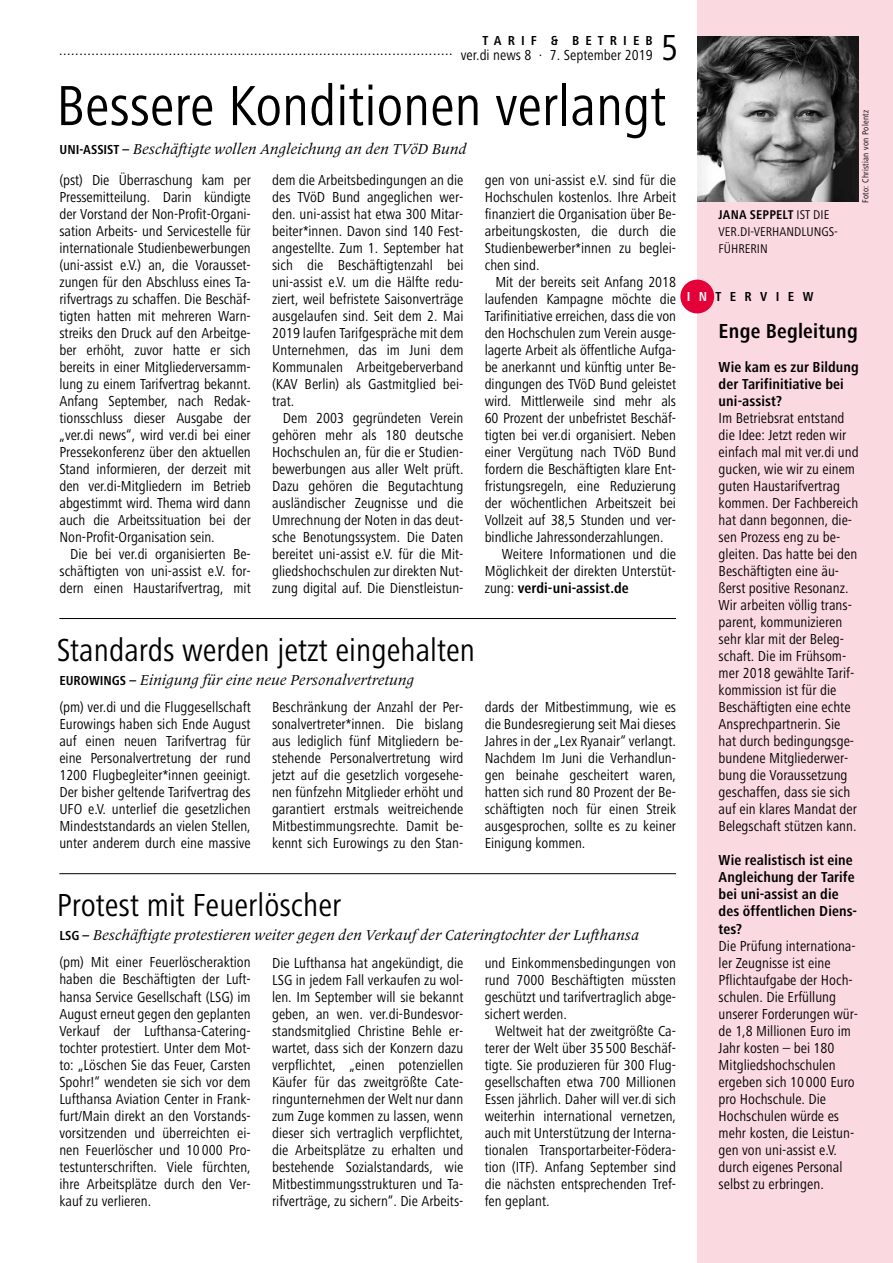
<style>
.page{position:relative;width:893px;height:1263px;background:#fff}
.page>*{position:absolute;margin:0;border:0;box-sizing:border-box;transform-origin:0 0}
.t1{font:58.5px "Frutiger OTF Regular Cn";color:#000}
.t2{font:37.5px "Frutiger OTF Regular Cn";color:#000}
.t3{font:33px "Frutiger OTF Regular Cn";color:#000}
.t4{font:21px "Frutiger OTF Bold Cn";letter-spacing:.01em;color:#000}
.t5{font:15px/17px "Frutiger OTF Regular Cn";color:#000;text-align:justify}
.t6{font:italic 15px "Frutiger Serif LT Pro";color:#000}
.t7{font:15px/17px "Frutiger OTF Bold Cn";letter-spacing:.005em;color:#000}
.t8{font:15px "Frutiger OTF Regular";color:#000}
.t9{font:13.5px "Frutiger OTF Bold Cn";letter-spacing:.45em;color:#000}
.t10{font:13.5px "Frutiger OTF Bold Cn";letter-spacing:.62em;color:#000}
.t11{font:13.2px/17px "Frutiger OTF Regular Cn";color:#000}
.t12{font:13.2px "Frutiger OTF Bold Cn";letter-spacing:.015em;color:#000}
.t13{font:9px "Frutiger OTF Regular Cn";letter-spacing:.03em;color:#000}
.s1{font-family:"Frutiger OTF Regular Cn"}
.s2{font-family:"Frutiger OTF Bold Cn";font-style:normal;font-size:13.5px}
.s3{color:#fff}
</style>
<div class="page">
<div style="left:697px;top:0;width:196px;height:1263px;background:#fbd9e1"></div>
<div style="left:680px;top:280px;width:34px;height:33px;background:#e40039;border-radius:50%"></div>
<hr style="left:59px;top:873px;width:617px;height:1px;background:#000">
<img style="left:697px;top:37px;width:162px;height:165px">
<hr style="left:59px;top:618px;width:617px;height:1px;background:#000">
<p class="t9" style="left:482px;top:33px;width:172px">TARIF &amp; BETRIEB</p>
<p class="t8" style="left:59px;top:42px;width:596px">................................................................................................. <span class="s1">ver.di news 8 · 7. September 2019</span></p>
<h2 class="t2" style="left:661px;top:27px;width:19px">5</h2>
<h1 class="t1" style="left:56px;top:73px;width:611px">Bessere Konditionen verlangt</h1>
<p class="t6" style="left:60px;top:140px;width:409px"><span class="s2">UNI-ASSIST –</span> Beschäftigte wollen Angleichung an den TVöD Bund</p>
<p class="t5" style="left:60px;top:172px;width:193px">(pst) Die Überraschung kam per Pressemitteilung. Darin kündigte der Vorstand der Non-Profit-Organi&shy;sation Arbeits- und Servicestelle für internationale Studienbewerbungen (uni-assist e.V.) an, die Vorausset&shy;zungen für den Abschluss eines Ta&shy;rifvertrags zu schaffen. Die Beschäf&shy;tigten hatten mit mehreren Warn&shy;streiks den Druck auf den Arbeitge&shy;ber erhöht, zuvor hatte er sich bereits in einer Mitgliederversamm&shy;lung zu einem Tarifvertrag bekannt.<br>Anfang September, nach Redak&shy;tionsschluss dieser Ausgabe der „ver.di news“, wird ver.di bei einer Pressekonferenz über den aktuellen Stand informieren, der derzeit mit den ver.di-Mitgliedern im Betrieb abgestimmt wird. Thema wird dann auch die Arbeitssituation bei der Non-Profit-Organisation sein.</p>
<p class="t5" style="left:60px;top:546px;width:193px;text-indent:11px">Die bei ver.di organisierten Be&shy;schäftigten von uni-assist e.V. for&shy;dern einen Haustarifvertrag, mit</p>
<p class="t5" style="left:485px;top:172px;width:193px">gen von uni-assist e.V. sind für die Hochschulen kostenlos. Ihre Arbeit finanziert die Organisation über Be&shy;arbeitungskosten, die durch die Studienbewerber*innen zu beglei&shy;chen sind.</p>
<p class="t5" style="left:495px;top:274px;width:182px">Mit der bereits seit Anfang 2018</p>
<p class="t5" style="left:485px;top:291px;width:193px">laufenden Kampagne möchte die</p>
<p class="t5" style="left:485px;top:308px;width:193px">Tarifinitiative erreichen, dass die von</p>
<p class="t5" style="left:485px;top:325px;width:193px">den Hochschulen zum Verein ausge-</p>
<p class="t5" style="left:485px;top:342px;width:193px">lagerte Arbeit als öffentliche Aufga-</p>
<p class="t5" style="left:485px;top:359px;width:193px">be anerkannt und künftig unter Be-</p>
<p class="t5" style="left:485px;top:376px;width:193px">dingungen des TVöD Bund geleistet</p>
<p class="t5" style="left:485px;top:393px;width:193px">wird. Mittlerweile sind mehr als</p>
<p class="t5" style="left:485px;top:410px;width:193px">60 Prozent der unbefristet Beschäf-</p>
<p class="t5" style="left:485px;top:427px;width:193px">tigten bei ver.di organisiert. Neben</p>
<p class="t5" style="left:485px;top:444px;width:193px">einer Vergütung nach TVöD Bund</p>
<p class="t5" style="left:485px;top:461px;width:193px">fordern die Beschäftigten klare Ent-</p>
<p class="t5" style="left:485px;top:478px;width:193px">fristungsregeln, eine Reduzierung</p>
<p class="t5" style="left:485px;top:495px;width:193px">der wöchentlichen Arbeitszeit bei</p>
<p class="t5" style="left:485px;top:512px;width:193px">Vollzeit auf 38,5 Stunden und ver-</p>
<p class="t5" style="left:485px;top:529px;width:180px">bindliche Jahressonderzahlungen.</p>
<p class="t5" style="left:502px;top:546px;width:176px">Weitere Informationen und die</p>
<p class="t5" style="left:485px;top:563px;width:193px">Möglichkeit der direkten Unterstüt-</p>
<p class="t7" style="left:485px;top:580px;width:146px"><span class="s1">zung:</span> verdi-uni-assist.de</p>
<p class="t5" style="left:272px;top:172px;width:193px">dem die Arbeitsbedingungen an die des TVöD Bund angeglichen wer&shy;den. uni-assist hat etwa 300 Mitar&shy;beiter*innen. Davon sind 140 Fest&shy;angestellte. Zum 1. September hat sich die Beschäftigtenzahl bei uni-assist e.V. um die Hälfte redu&shy;ziert, weil befristete Saisonverträge ausgelaufen sind. Seit dem 2. Mai 2019 laufen Tarifgespräche mit dem Unternehmen, das im Juni dem Kommunalen Arbeitgeberverband (KAV Berlin) als Gastmitglied bei&shy;trat.</p>
<p class="t5" style="left:272px;top:410px;width:193px;text-indent:11px">Dem 2003 gegründeten Verein gehören mehr als 180 deutsche Hochschulen an, für die er Studien&shy;bewerbungen aus aller Welt prüft.<br>Dazu gehören die Begutachtung ausländischer Zeugnisse und die Umrechnung der Noten in das deut&shy;sche Benotungssystem. Die Daten bereitet uni-assist e.V. für die Mit&shy;gliedshochschulen zur direkten Nut&shy;zung digital auf. Die Dienstleistun-</p>
<h3 class="t3" style="left:57px;top:632px;width:420px">Standards werden jetzt eingehalten</h3>
<p class="t6" style="left:59px;top:671px;width:356px"><span class="s2">EUROWINGS –</span> Einigung für eine neue Personalvertretung</p>
<p class="t5" style="left:59px;top:699px;width:193px">(pm) ver.di und die Fluggesellschaft Eurowings haben sich Ende August auf einen neuen Tarifvertrag für eine Personalvertretung der rund 1200 Flugbegleiter*innen geeinigt.<br>Der bisher geltende Tarifvertrag des UFO e.V. unterlief die gesetzlichen Mindeststandards an vielen Stellen, unter anderem durch eine massive</p>
<p class="t5" style="left:272px;top:699px;width:193px">Beschränkung der Anzahl der Per&shy;sonalvertreter*innen. Die bislang aus lediglich fünf Mitgliedern be&shy;stehende Personalvertretung wird jetzt auf die gesetzlich vorgesehe&shy;nen fünfzehn Mitglieder erhöht und garantiert erstmals weitreichende Mitbestimmungsrechte. Damit be&shy;kennt sich Eurowings zu den Stan-</p>
<p class="t5" style="left:485px;top:699px;width:193px">dards der Mitbestimmung, wie es die Bundesregierung seit Mai dieses Jahres in der „Lex Ryanair“ verlangt.<br>Nachdem Im Juni die Verhandlun&shy;gen beinahe gescheitert waren, hatten sich rund 80 Prozent der Be&shy;schäftigten noch für einen Streik ausgesprochen, sollte es zu keiner Einigung kommen.</p>
<h3 class="t3" style="left:57px;top:887px;width:286px">Protest mit Feuerlöscher</h3>
<p class="t6" style="left:59px;top:926px;width:581px"><span class="s2">LSG –</span> Beschäftigte protestieren weiter gegen den Verkauf der Cateringtochter der Lufthansa</p>
<p class="t5" style="left:59px;top:954px;width:193px">(pm) Mit einer Feuerlöscheraktion haben die Beschäftigten der Luft&shy;hansa Service Gesellschaft (LSG) im August erneut gegen den geplanten Verkauf der Lufthansa-Catering&shy;tochter protestiert. Unter dem Mot&shy;to: „Löschen Sie das Feuer, Carsten Spohr!“ wendeten sie sich vor dem Lufthansa Aviation Center in Frank&shy;furt/Main direkt an den Vorstands&shy;vorsitzenden und überreichten ei&shy;nen Feuerlöscher und 10 000 Pro&shy;testunterschriften. Viele fürchten, ihre Arbeitsplätze durch den Ver&shy;kauf zu verlieren.</p>
<p class="t5" style="left:272px;top:954px;width:193px">Die Lufthansa hat angekündigt, die LSG in jedem Fall verkaufen zu wol&shy;len. Im September will sie bekannt geben, an wen. ver.di-Bundesvor&shy;standsmitglied Christine Behle er&shy;wartet, dass sich der Konzern dazu verpflichtet, „einen potenziellen Käufer für das zweitgrößte Cate&shy;ringunternehmen der Welt nur dann zum Zuge kommen zu lassen, wenn dieser sich vertraglich verpflichtet, die Arbeitsplätze zu erhalten und bestehende Sozialstandards, wie Mitbestimmungsstrukturen und Ta&shy;rifverträge, zu sichern“. Die Arbeits-</p>
<p class="t5" style="left:485px;top:954px;width:193px">und Einkommensbedingungen von rund 7000 Beschäftigten müssten geschützt und tarifvertraglich abge&shy;sichert werden.</p>
<p class="t5" style="left:485px;top:1022px;width:193px;text-indent:11px">Weltweit hat der zweitgrößte Ca&shy;terer der Welt über 35 500 Beschäf&shy;tigte. Sie produzieren für 300 Flug&shy;gesellschaften etwa 700 Millionen Essen jährlich. Daher will ver.di sich weiterhin international vernetzen, auch mit Unterstützung der Interna&shy;tionalen Transportarbeiter-Födera&shy;tion (ITF). Anfang September sind die nächsten entsprechenden Tref&shy;fen geplant.</p>
<p class="t12" style="left:719px;top:207px;width:112px">JANA SEPPELT <span class="s1">IST DIE</span></p>
<p class="t11" style="left:719px;top:223px;width:120px">VER.DI-VERHANDLUNGS-<br>FÜHRERIN</p>
<p class="t10" style="left:687px;top:289px;width:128px"><span class="s3">IN</span>TERVIEW</p>
<p class="t13" style="left:861px;top:203px;width:95px;rotate:-90deg">Foto: Christian von Polentz</p>
<h3 class="t4" style="left:719px;top:320px;width:141px">Enge Begleitung</h3>
<p class="t7" style="left:719px;top:359px;width:142px">Wie kam es zur Bildung der Tarifinitiative bei uni-assist?</p>
<p class="t5" style="left:719px;top:410px;width:142px;text-align:left">Im Betriebsrat entstand die Idee: Jetzt reden wir einfach mal mit ver.di und gucken, wie wir zu einem guten Haustarifvertrag kommen. Der Fachbereich hat dann begonnen, die&shy;sen Prozess eng zu be&shy;gleiten. Das hatte bei den<br>Beschäftigten eine äu&shy;ßerst positive Resonanz.<br>Wir arbeiten völlig trans&shy;parent, kommunizieren sehr klar mit der Beleg&shy;schaft. Die im Frühsom&shy;mer 2018 gewählte Tarif&shy;kommission ist für die<br>Beschäftigten eine echte<br>Ansprechpartnerin. Sie hat durch bedingungsge&shy;bundene Mitgliederwer&shy;bung die Voraussetzung geschaffen, dass sie sich auf ein klares Mandat der<br>Belegschaft stützen kann.</p>
<p class="t7" style="left:719px;top:852px;width:140px">Wie realistisch ist eine<br>Angleichung der Tarife bei uni-assist an die des öffentlichen Diens&shy;tes?</p>
<p class="t5" style="left:719px;top:937px;width:141px;text-align:left">Die Prüfung internationa&shy;ler Zeugnisse ist eine<br>Pflichtaufgabe der Hoch&shy;schulen. Die Erfüllung unserer Forderungen wür&shy;de 1,8 Millionen Euro im<br>Jahr kosten – bei 180<br>Mitgliedshochschulen ergeben sich 10 000 Euro pro Hochschule. Die<br>Hochschulen würde es mehr kosten, die Leistun&shy;gen von uni-assist e.V. durch eigenes Personal selbst zu erbringen.</p>
</div>
